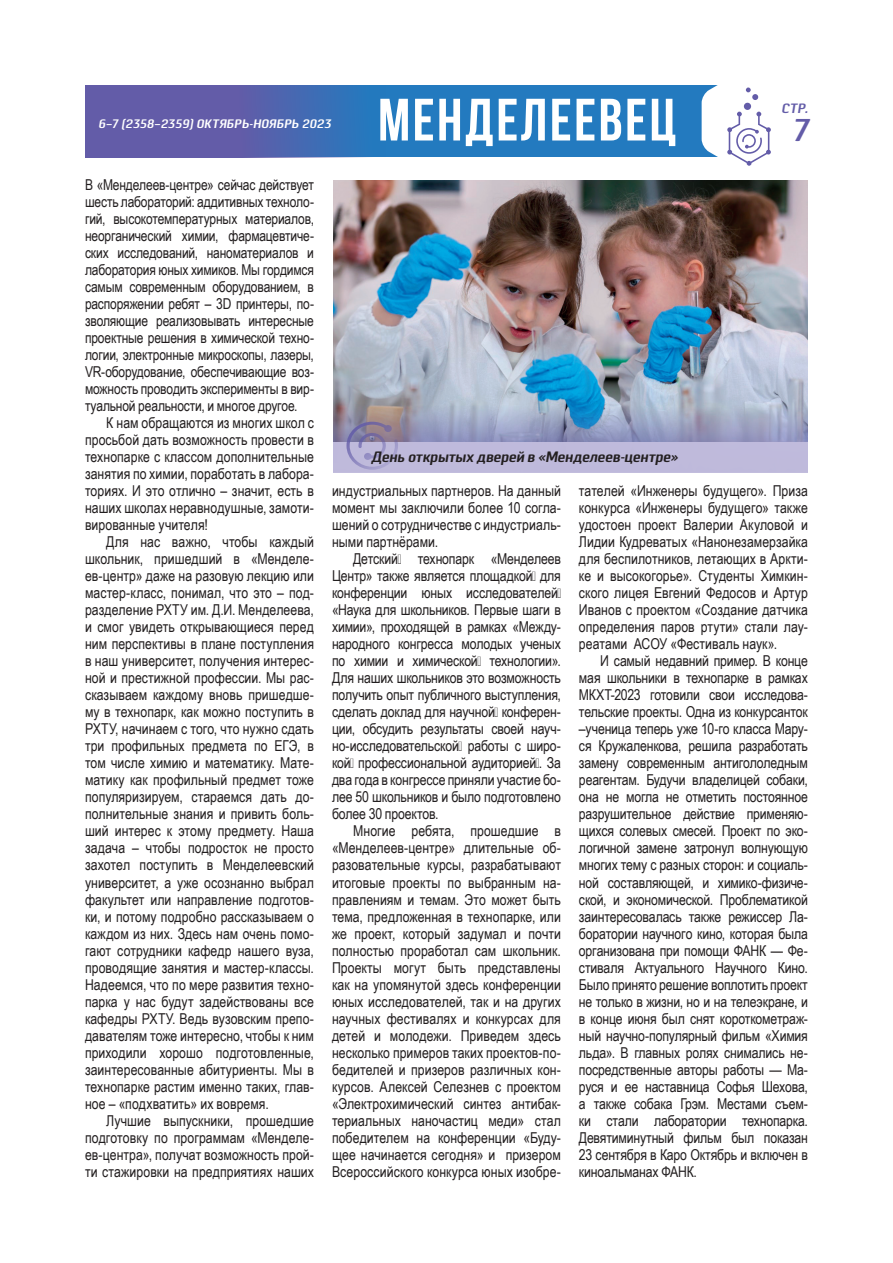
<style>
.page{position:relative;width:893px;height:1263px;background:#fff}
.page>*{position:absolute;margin:0;border:0;box-sizing:border-box;transform-origin:0 0}
.t1{font:700 59.55px "Bebas Neue";letter-spacing:.04em;color:#fff}
.t2{font:italic 600 31.5px "Pancetta Pro";color:#635ca8}
.Основной_текст{font:15px/17px "Arial Narrow";color:#231f20;text-align:justify}
.ЛИД{font:italic 600 15px "Pancetta Pro";color:#231f20}
.t3{font:italic 600 13.5px "Pancetta Pro";color:#635ca8}
.t4{font:italic 600 12.3px "Pancetta Pro";letter-spacing:.04em;color:#fff}
</style>
<div class="page">
<div style="left:87px;top:86px;width:663px;height:71px;background:#237abf"></div>
<svg style="left:85px;top:85px;width:300px;height:72px;background:#5263ad"></svg>
<svg style="left:702px;top:85px;width:69px;height:81px"></svg>
<img style="left:333px;top:180px;width:475px;height:262px">
<div style="left:333px;top:442px;width:475px;height:31px;background:#c1bcdd"></div>
<svg style="left:346px;top:422px;width:52px;height:48px"></svg>
<p class="t4" style="left:99px;top:117px;width:234px">6–7 (2358–2359) ОКТЯБРЬ-НОЯБРЬ 2023</p>
<h1 class="t1" style="left:378px;top:87px;width:300px">МЕНДЕЛЕЕВЕЦ</h1>
<p class="t3" style="left:781px;top:100px;width:28px">СТР.</p>
<h2 class="t2" style="left:791px;top:113px;width:18px">7</h2>
<p class="Основной_текст" style="left:85px;top:176px;width:230px">В «Менделеев-центре» сейчас действует шесть лабораторий: аддитивных техноло&shy;гий, высокотемпературных материалов, неорганический химии, фармацевтиче&shy;ских исследований, наноматериалов и лаборатория юных химиков. Мы гордимся самым современным оборудованием, в распоряжении ребят – 3D принтеры, по&shy;зволяющие реализовывать интересные проектные решения в химической техно&shy;логии, электронные микроскопы, лазеры, VR-оборудование, обеспечивающие воз&shy;можность проводить эксперименты в вир&shy;туальной реальности, и многое другое.</p>
<p class="Основной_текст" style="left:85px;top:414px;width:230px;text-indent:21px">К нам обращаются из многих школ с просьбой дать возможность провести в технопарке с классом дополнительные занятия по химии, поработать в лабора&shy;ториях. И это отлично – значит, есть в наших школах неравнодушные, замоти&shy;вированные учителя!</p>
<p class="Основной_текст" style="left:85px;top:533px;width:230px;text-indent:21px">Для нас важно, чтобы каждый школьник, пришедший в «Менделе&shy;ев-центр» даже на разовую лекцию или мастер-класс, понимал, что это – под&shy;разделение РХТУ им. Д.И. Менделеева, и смог увидеть открывающиеся перед ним перспективы в плане поступления в наш университет, получения интерес&shy;ной и престижной профессии. Мы рас&shy;сказываем каждому вновь пришедше&shy;му в технопарк, как можно поступить в РХТУ, начинаем с того, что нужно сдать три профильных предмета по ЕГЭ, в том числе химию и математику. Мате&shy;матику как профильный предмет тоже популяризируем, стараемся дать до&shy;полнительные знания и привить боль&shy;ший интерес к этому предмету. Наша задача – чтобы подросток не просто захотел поступить в Менделеевский университет, а уже осознанно выбрал факультет или направление подготов&shy;ки, и потому подробно рассказываем о каждом из них. Здесь нам очень помо&shy;гают сотрудники кафедр нашего вуза, проводящие занятия и мастер-классы.<br>Надеемся, что по мере развития техно&shy;парка у нас будут задействованы все кафедры РХТУ. Ведь вузовским препо&shy;давателям тоже интересно, чтобы к ним приходили хорошо подготовленные, заинтересованные абитуриенты. Мы в технопарке растим именно таких, глав&shy;ное – «подхватить» их вовремя.</p>
<p class="Основной_текст" style="left:85px;top:1111px;width:230px;text-indent:21px">Лучшие выпускники, прошедшие подготовку по программам «Менделе&shy;ев-центра», получат возможность прой&shy;ти стажировки на предприятиях наших</p>
<p class="ЛИД" style="left:371px;top:449px;width:308px">День открытых дверей в «Менделеев-центре»</p>
<p class="Основной_текст" style="left:332px;top:482px;width:230px">индустриальных партнеров. На данный момент мы заключили более 10 согла&shy;шений о сотрудничестве с индустриаль&shy;ными партнёрами.</p>
<p class="Основной_текст" style="left:332px;top:550px;width:230px;text-indent:21px">Детский̆ технопарк «Менделеев Центр» также является площадкой̆ для конференции юных исследователей̆ «Наука для школьников. Первые шаги в химии», проходящей в рамках «Между&shy;народного конгресса молодых ученых по химии и химической̆ технологии».<br>Для наших школьников это возможность получить опыт публичного выступления, сделать доклад для научной̆ конферен&shy;ции, обсудить результаты своей науч&shy;но-исследовательской̆ работы с широ&shy;кой̆ профессиональной аудиторией̆. За два года в конгрессе приняли участие бо&shy;лее 50 школьников и было подготовлено более 30 проектов.</p>
<p class="Основной_текст" style="left:332px;top:822px;width:230px;text-indent:21px">Многие ребята, прошедшие в «Менделеев-центре» длительные об&shy;разовательные курсы, разрабатывают итоговые проекты по выбранным на&shy;правлениям и темам. Это может быть тема, предложенная в технопарке, или же проект, который задумал и почти полностью проработал сам школьник.<br>Проекты могут быть представлены как на упомянутой здесь конференции юных исследователей, так и на других научных фестивалях и конкурсах для детей и молодежи. Приведем здесь несколько примеров таких проектов-по&shy;бедителей и призеров различных кон&shy;курсов. Алексей Селезнев с проектом «Электрохимический синтез антибак&shy;териальных наночастиц меди» стал победителем на конференции «Буду&shy;щее начинается сегодня» и призером Всероссийского конкурса юных изобре-</p>
<p class="Основной_текст" style="left:579px;top:482px;width:230px">тателей «Инженеры будущего». Приза конкурса «Инженеры будущего» также удостоен проект Валерии Акуловой и Лидии Кудреватых «Нанонезамерзайка для беспилотников, летающих в Аркти&shy;ке и высокогорье». Студенты Химкин&shy;ского лицея Евгений Федосов и Артур Иванов с проектом «Создание датчика определения паров ртути» стали лау&shy;реатами АСОУ «Фестиваль наук».</p>
<p class="Основной_текст" style="left:579px;top:652px;width:230px;text-indent:21px">И самый недавний пример. В конце мая школьники в технопарке в рамках МКХТ-2023 готовили свои исследова&shy;тельские проекты. Одна из конкурсанток –ученица теперь уже 10-го класса Мару&shy;ся Кружаленкова, решила разработать замену современным антигололедным реагентам. Будучи владелицей собаки, она не могла не отметить постоянное разрушительное действие применяю&shy;щихся солевых смесей. Проект по эко&shy;логичной замене затронул волнующую многих тему с разных сторон: и социаль&shy;ной составляющей, и химико-физиче&shy;ской, и экономической. Проблематикой заинтересовалась также режиссер Ла&shy;боратории научного кино, которая была организована при помощи ФАНК — Фе&shy;стиваля Актуального Научного Кино.<br>Было принято решение воплотить проект не только в жизни, но и на телеэкране, и в конце июня был снят короткометраж&shy;ный научно-популярный фильм «Химия льда». В главных ролях снимались не&shy;посредственные авторы работы — Ма&shy;руся и ее наставница Софья Шехова, а также собака Грэм. Местами съем&shy;ки стали лаборатории технопарка.<br>Девятиминутный фильм был показан 23 сентября в Каро Октябрь и включен в киноальманах ФАНК.</p>
</div>
